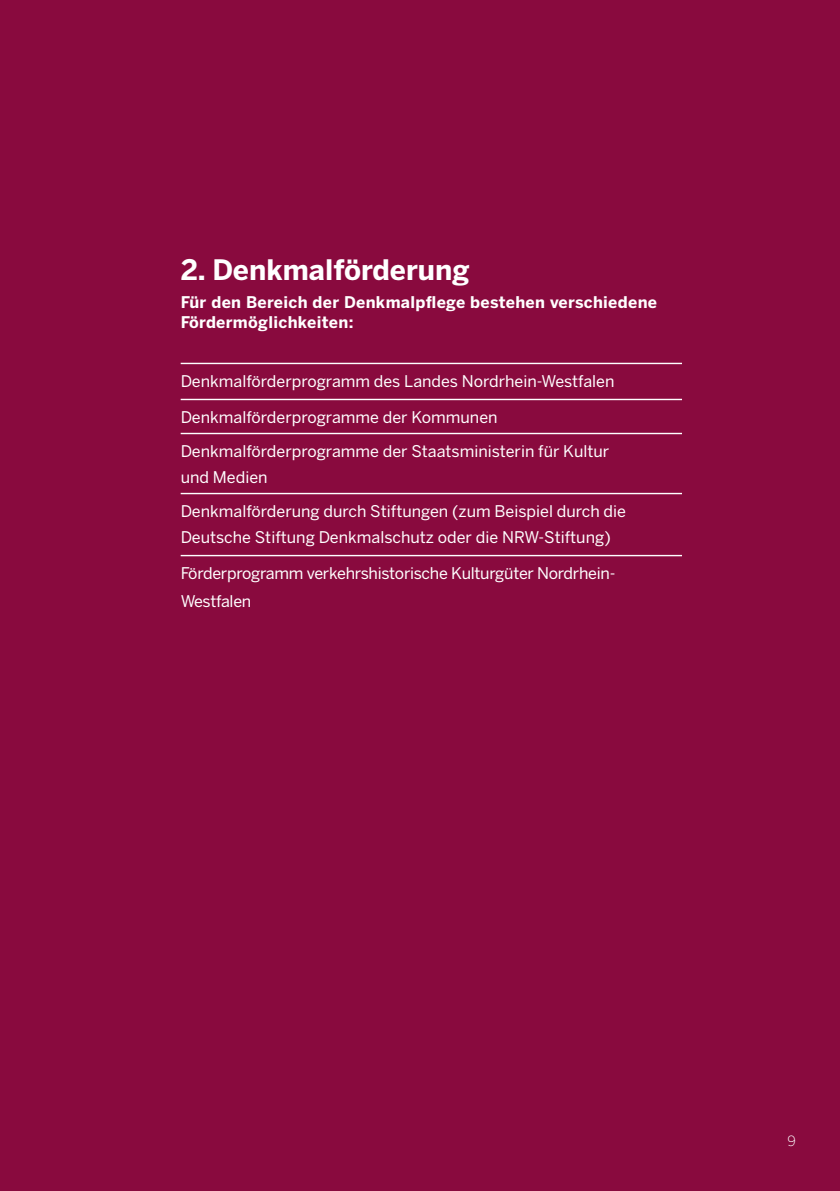
<style>
.page{position:relative;width:840px;height:1191px;background:#fff}
.page>*{position:absolute;margin:0;border:0;box-sizing:border-box;transform-origin:0 0}
.t1{font:700 28px "Benton Sans";color:#fff}
.t2{font:16px/34px "Benton Sans";color:#fff}
.t3{font:700 16px/20px "Benton Sans";letter-spacing:.02em;color:#fff}
.t4{font:300 14px "Benton Sans";color:#fff}
</style>
<div class="page">
<div style="left:0;top:0;width:839px;height:1191px;background:#890a3e"></div>
<hr style="left:180px;top:363px;width:501px;height:1px;background:#fff">
<hr style="left:180px;top:399px;width:501px;height:1px;background:#fff">
<hr style="left:180px;top:433px;width:501px;height:1px;background:#fff">
<hr style="left:180px;top:493px;width:501px;height:1px;background:#fff">
<hr style="left:180px;top:555px;width:501px;height:1px;background:#fff">
<h1 class="t1" style="left:180px;top:252px;width:290px">2. Denkmalförderung</h1>
<p class="t3" style="left:180px;top:292px;width:477px">Für den Bereich der Denkmalpflege bestehen verschiedene<br>Fördermöglichkeiten:</p>
<p class="t2" style="left:180px;top:364px;width:435px">Denkmalförderprogramm des Landes Nordrhein-Westfalen</p>
<p class="t2" style="left:180px;top:400px;width:430px">Denkmalförderprogramme der Kommunen<br>Denkmalförderprogramme der Staatsministerin für Kultur</p>
<p class="t2" style="left:180px;top:460px;width:446px">und Medien<br>Denkmalförderung durch Stiftungen (zum Beispiel durch die</p>
<p class="t2" style="left:180px;top:520px;width:431px">Deutsche Stiftung Denkmalschutz oder die NRW-Stiftung)</p>
<p class="t2" style="left:180px;top:559px;width:436px;line-height:28px">Förderprogramm verkehrshistorische Kulturgüter Nordrhein-<br>Westfalen</p>
<p class="t4" style="left:787px;top:1132px;width:10px">9</p>
</div>
